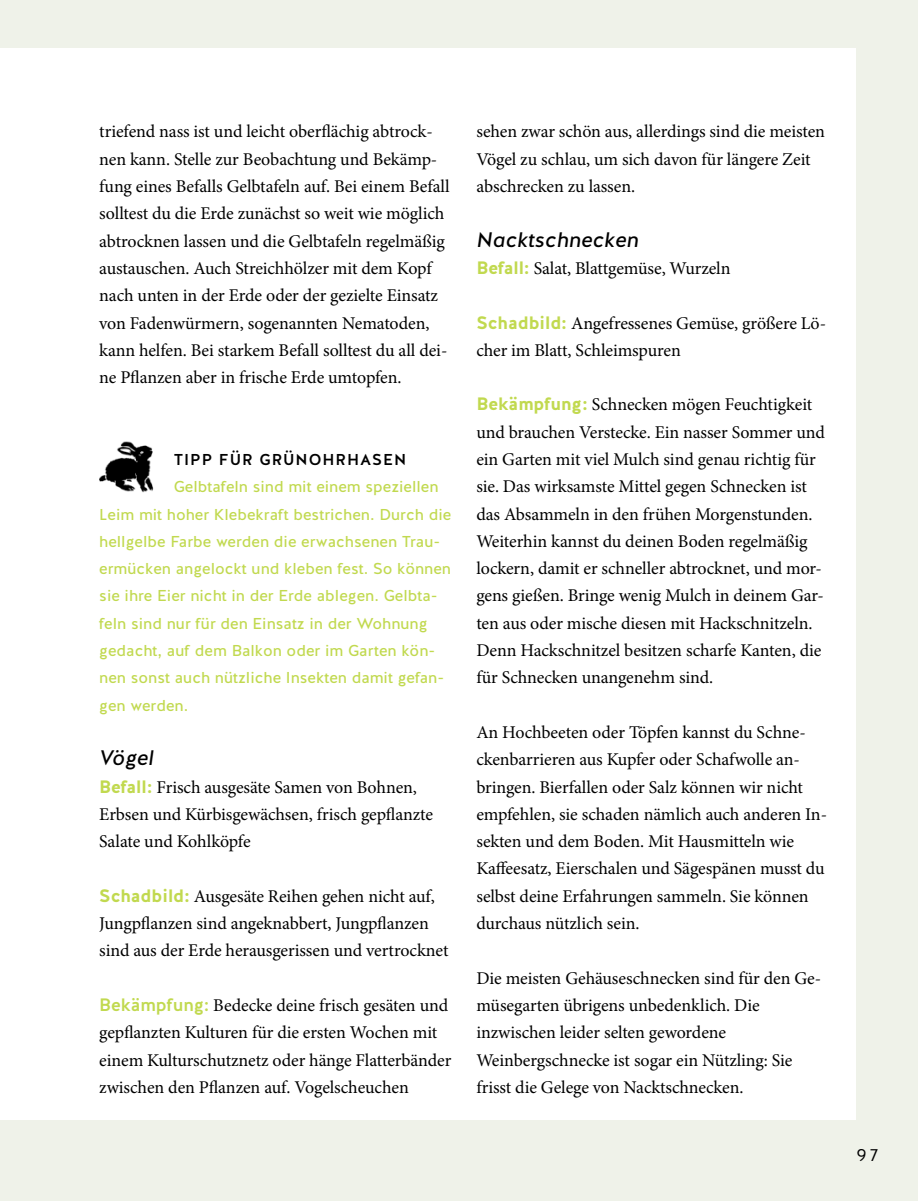
<style>
.page{position:relative;width:918px;height:1201px;background:#fff}
.page>*{position:absolute;margin:0;border:0;box-sizing:border-box;transform-origin:0 0}
.t1{font:italic 21px "Halis GR";color:#000}
.t2{font:17.85px/27.3px "Minion Pro";letter-spacing:-.005em;color:#000}
.t3{font:17.5px "Halis GR";color:#000}
.t4{font:15.75px/27.3px "Halis GR";color:#c1d94f}
.t5{font:500 15.75px "Halis GR";letter-spacing:.06em;color:#000}
.s1{font-family:"Halis GR";font-weight:700;color:#c1d94f}
.s2{font-family:"Halis GR";font-weight:500;color:#c1d94f}
</style>
<div class="page">
<div style="left:0;top:0;width:918px;height:1200px;background:#eff2e9"></div>
<div style="left:0;top:48px;width:856px;height:1071px;background:#fff"></div>
<img style="left:99px;top:441px;width:55px;height:51px">
<p class="t2" style="left:99px;top:120px;width:352px">triefend nass ist und leicht oberflächig abtrock&shy;nen kann. Stelle zur Beobachtung und Bekämp&shy;fung eines Befalls Gelbtafeln auf. Bei einem Befall solltest du die Erde zunächst so weit wie möglich abtrocknen lassen und die Gelbtafeln regelmäßig austauschen. Auch Streichhölzer mit dem Kopf nach unten in der Erde oder der gezielte Einsatz von Fadenwürmern, sogenannten Nematoden, kann helfen. Bei starkem Befall solltest du all dei&shy;ne Pflanzen aber in frische Erde umtopfen.</p>
<p class="t5" style="left:174px;top:450px;width:234px">TIPP FÜR GRÜNOHRHASEN</p>
<p class="t4" style="left:99px;top:475px;width:353px;text-indent:74px">Gelbtafeln sind mit einem speziellen Leim mit hoher Klebekraft bestrichen. Durch die hellgelbe Farbe werden die erwachsenen Trau&shy;ermücken angelockt und kleben fest. So können sie ihre Eier nicht in der Erde ablegen. Gelbta&shy;feln sind nur für den Einsatz in der Wohnung gedacht, auf dem Balkon oder im Garten kön&shy;nen sonst auch nützliche Insekten damit gefan&shy;gen werden.</p>
<p class="t1" style="left:99px;top:750px;width:56px">Vögel</p>
<p class="t2" style="left:99px;top:775px;width:335px"><span class="s1">Befall:</span> Frisch ausgesäte Samen von Bohnen,<br>Erbsen und Kürbisgewächsen, frisch gepflanzte<br>Salate und Kohlköpfe</p>
<p class="t2" style="left:99px;top:884px;width:351px"><span class="s1">Schadbild:</span> Ausgesäte Reihen gehen nicht auf,<br>Jungpflanzen sind angeknabbert, Jungpflanzen sind aus der Erde herausgerissen und vertrocknet</p>
<p class="t2" style="left:99px;top:993px;width:354px"><span class="s2">Bekämpfung:</span> Bedecke deine frisch gesäten und gepflanzten Kulturen für die ersten Wochen mit einem Kulturschutznetz oder hänge Flatterbänder zwischen den Pflanzen auf. Vogelscheuchen</p>
<p class="t2" style="left:476px;top:120px;width:350px">sehen zwar schön aus, allerdings sind die meisten<br>Vögel zu schlau, um sich davon für längere Zeit abschrecken zu lassen.</p>
<p class="t1" style="left:476px;top:232px;width:164px">Nacktschnecken</p>
<p class="t2" style="left:476px;top:256px;width:256px"><span class="s1">Befall:</span> Salat, Blattgemüse, Wurzeln</p>
<p class="t2" style="left:476px;top:311px;width:351px"><span class="s1">Schadbild:</span> Angefressenes Gemüse, größere Lö&shy;cher im Blatt, Schleimspuren</p>
<p class="t2" style="left:476px;top:393px;width:350px"><span class="s1">Bekämpfung:</span> Schnecken mögen Feuchtigkeit und brauchen Verstecke. Ein nasser Sommer und ein Garten mit viel Mulch sind genau richtig für sie. Das wirksamste Mittel gegen Schnecken ist das Absammeln in den frühen Morgenstunden.<br>Weiterhin kannst du deinen Boden regelmäßig lockern, damit er schneller abtrocknet, und mor&shy;gens gießen. Bringe wenig Mulch in deinem Gar&shy;ten aus oder mische diesen mit Hackschnitzeln.<br>Denn Hackschnitzel besitzen scharfe Kanten, die für Schnecken unangenehm sind.</p>
<p class="t2" style="left:476px;top:720px;width:352px">An Hochbeeten oder Töpfen kannst du Schne&shy;ckenbarrieren aus Kupfer oder Schafwolle an&shy;bringen. Bierfallen oder Salz können wir nicht empfehlen, sie schaden nämlich auch anderen In&shy;sekten und dem Boden. Mit Hausmitteln wie Kaffeesatz, Eierschalen und Sägespänen musst du selbst deine Erfahrungen sammeln. Sie können durchaus nützlich sein.</p>
<p class="t2" style="left:476px;top:965px;width:346px">Die meisten Gehäuseschnecken sind für den Ge&shy;müsegarten übrigens unbedenklich. Die inzwischen leider selten gewordene Weinbergschnecke ist sogar ein Nützling: Sie frisst die Gelege von Nacktschnecken.</p>
<p class="t3" style="left:856px;top:1145px;width:23px">97</p>
</div>
